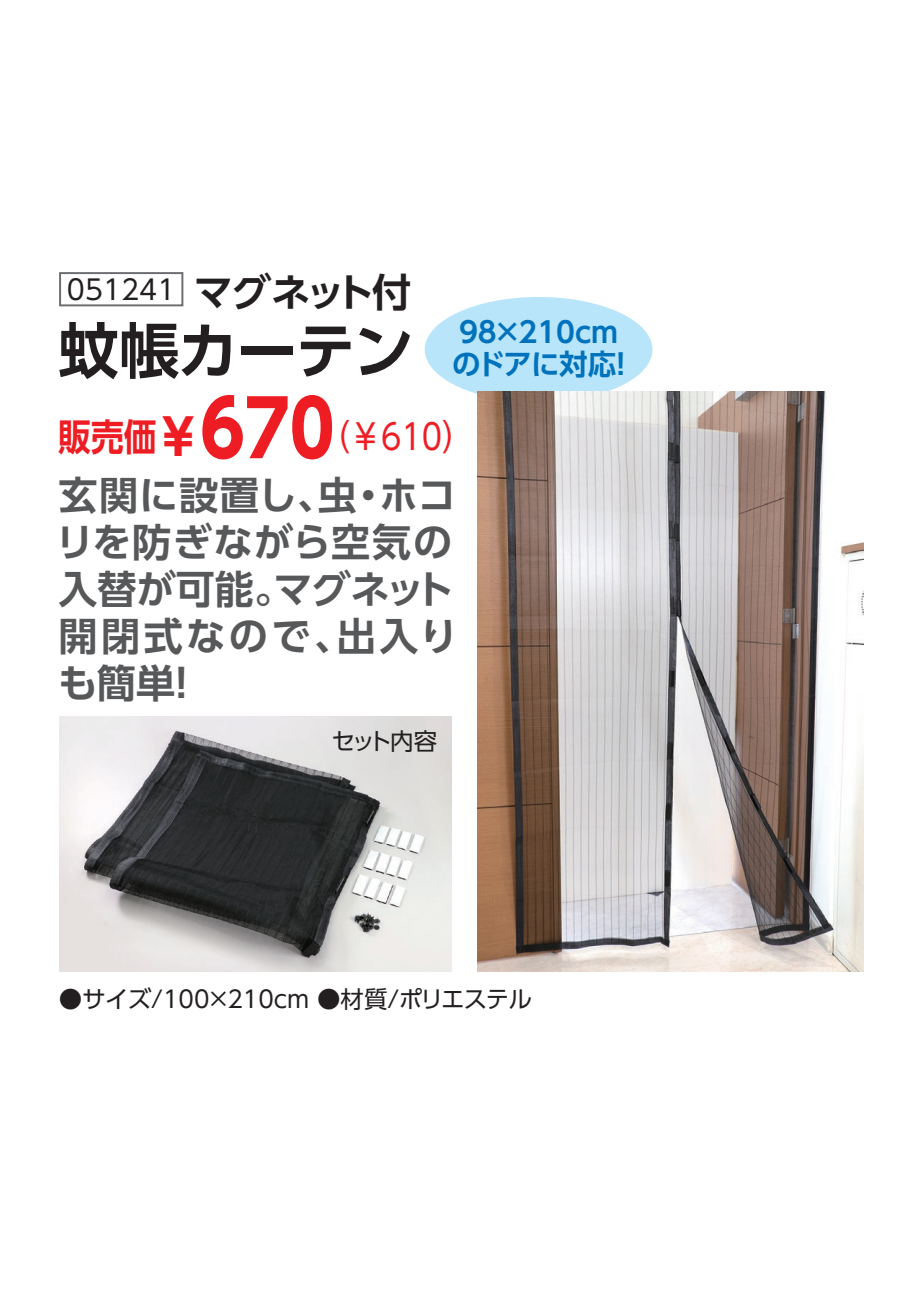
<style>
.page{position:relative;width:919px;height:1289px;background:#fff}
.page>*{position:absolute;margin:0;border:0;box-sizing:border-box;transform-origin:0 0}
.t1{font:700 60.45px "UD Shin Go Pr 6 De";letter-spacing:-.03em;color:#231f20}
.t2{font:700 39.15px/47px "UD Shin Go Pr 6 De";letter-spacing:.015em;color:#57585a}
.t3{font:700 39.15px "UD Shin Go Pr 6 De";letter-spacing:-.06em;color:#231f20}
.t4{font:35.25px "UD Shin Go Pr 6";color:#ee1d23;scale:.88 1}
.t5{font:700 28.5px/32.1px "UD Shin Go Pr 6 De";color:#0072bc}
.t6{font:27.45px "UD Shin Go Pr 6";color:#231f20}
.t7{font:23.4px "UD Shin Go Pr 6";letter-spacing:-.035em;color:#231f20}
.s1{font-family:"UD Shin Go Pr 6 De";font-weight:700;font-size:37.2px}
.s2{font-weight:700;font-size:49.5px}
.s3{font-weight:700;font-size:77.1px}
</style>
<div class="page">
<div style="left:424px;top:297px;width:228px;height:105px;background:#b9e5fa;border-radius:50%"></div>
<img style="left:59px;top:716px;width:392px;height:255px">
<div style="left:59px;top:272px;width:124px;height:34px;border:2px solid #6c6d70"></div>
<img style="left:477px;top:392px;width:386px;height:579px">
<p class="t3" style="left:194px;top:260px;width:219px">マグネット付</p>
<p class="t6" style="left:67px;top:267px;width:110px">051241</p>
<h1 class="t1" style="left:58px;top:301px;width:356px">蚊帳カーテン</h1>
<p class="t5" style="left:452px;top:315px;width:184px">98×210cmのドアに対応！</p>
<p class="t4" style="left:58px;top:408px;width:473px"><span class="s1">販売価</span><span class="s2">￥</span><span class="s3">670</span>（￥610）</p>
<p class="t2" style="left:55px;top:470px;width:404px">玄関に設置し、虫・ホコリを防ぎながら空気の入替が可能。マグネット開閉式なので、出入りも簡単！</p>
<p class="t7" style="left:331px;top:722px;width:107px">セット内容</p>
<p class="t7" style="left:59px;top:980px;width:475px">●サイズ/100×210ｃm ●材質/ポリエステル</p>
</div>
